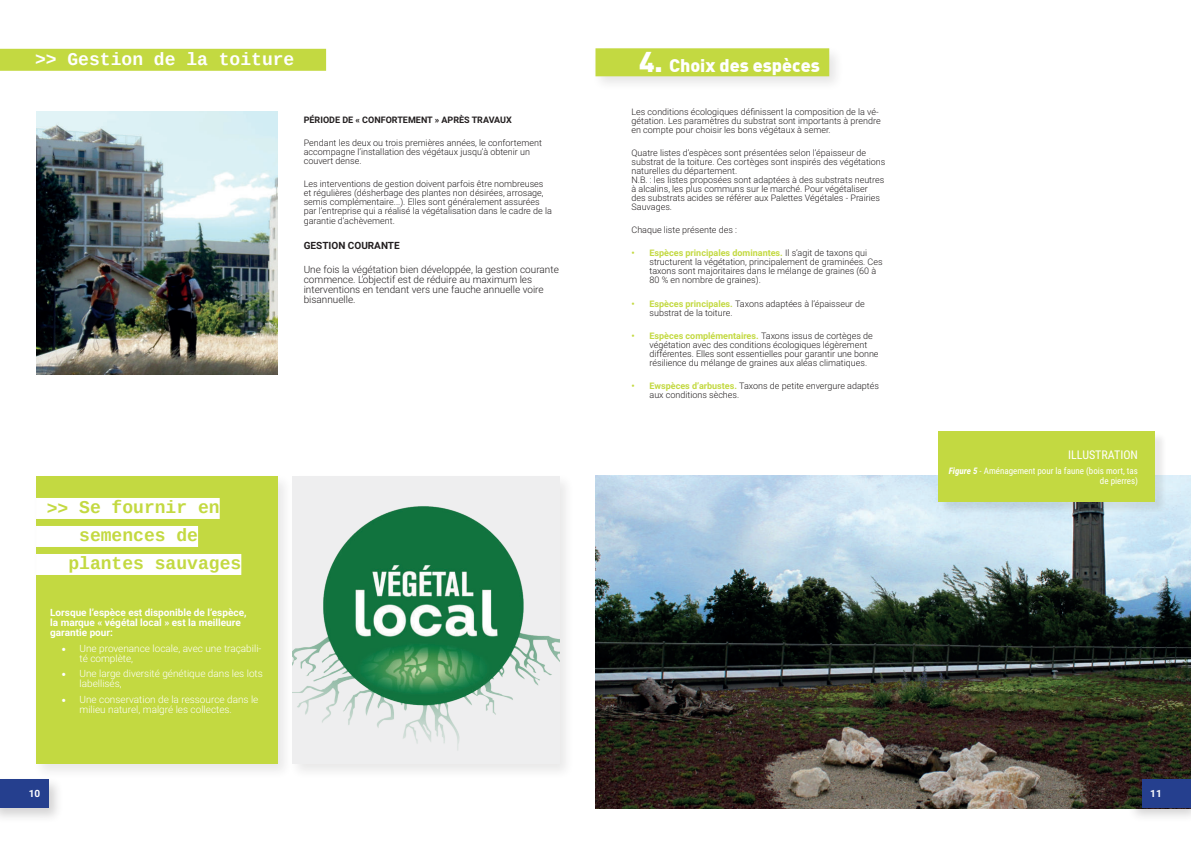
<style>
.page{position:relative;width:1191px;height:842px;background:#fff}
.page>*{position:absolute;margin:0;border:0;box-sizing:border-box;transform-origin:0 0}
.t1{font:700 18px "Liberation Mono";color:#c3d941}
.t2{font:700 18px "Liberation Mono";color:#fff}
.t3{font:900 18px "DIN";color:#fff}
.t4{font:12px "Roboto Condensed";color:#fff}
.t5{font:300 10px/10px "Roboto";color:#fff}
.t6{font:300 10px/10px "Roboto";color:#231f20}
.t7{font:700 10px/10px "Roboto";color:#fff}
.t8{font:700 10px "Roboto";color:#231f20}
.t9{font:300 9px/9px "Roboto";color:#231f20}
.t10{font:9px/10px "Roboto Condensed";color:#fff;text-align:right}
.t11{font:700 9px "Roboto";color:#231f20}
.s1{font-style:inherit}
.s2{font-family:"Minion Pro";font-weight:400;font-size:12px}
.s3{font-size:28px}
.s4{color:#c3d941}
.s5{font-weight:700;color:#c3d941}
.s6{font-weight:700;font-style:italic}
.s7{font-style:italic}
</style>
<div class="page">
<div style="left:32px;top:473px;width:261px;height:307px;background:#f7f7f7"></div>
<div style="left:36px;top:476px;width:242px;height:288px;background:#c3d941"></div>
<div style="left:36px;top:498px;width:184px;height:21px;background:#fff"></div>
<div style="left:36px;top:526px;width:162px;height:21px;background:#fff"></div>
<div style="left:36px;top:554px;width:205px;height:21px;background:#fff"></div>
<div style="left:288px;top:473px;width:287px;height:306px;background:#231f20;opacity:.1"></div>
<img style="left:292px;top:476px;width:267px;height:288px">
<div style="left:592px;top:45px;width:252px;height:47px;background:#231f20;opacity:.11"></div>
<div style="left:595px;top:48px;width:234px;height:28px;background:#c3d941"></div>
<div style="left:0;top:49px;width:326px;height:22px;background:#c3d941"></div>
<img style="left:596px;top:476px;width:594px;height:332px">
<div style="left:940px;top:432px;width:227px;height:82px;background:#231f20;opacity:.1"></div>
<div style="left:938px;top:431px;width:217px;height:71px;background:#c3d941"></div>
<img style="left:36px;top:111px;width:242px;height:264px">
<div style="left:0;top:776px;width:64px;height:47px;background:#231f20;opacity:.2"></div>
<div style="left:0;top:780px;width:48px;height:28px;background:#253f8e"></div>
<div style="left:1126px;top:776px;width:64px;height:47px;background:#231f20;opacity:.2"></div>
<div style="left:1142px;top:780px;width:49px;height:28px;background:#253f8e"></div>
<h1 class="t2" style="left:35px;top:52px;width:261px">&gt;&gt; Gestion de la toiture</h1>
<p class="t11" style="left:304px;top:116px;width:210px">PÉRIODE DE « CONFORTEMENT » APRÈS TRAVAUX</p>
<p class="t9" style="left:304px;top:139px;width:240px">Pendant les deux ou trois premières années, le confortement accompagne l’installation des végétaux jusqu’à obtenir un couvert dense.</p>
<p class="t9" style="left:304px;top:180px;width:249px">Les interventions de gestion doivent parfois être nombreuses et régulières (désherbage des plantes non désirées, arrosage, semis complémentaire...). Elles sont généralement assurées par l’entreprise qui a réalisé la végétalisation dans le cadre de la</p>
<p class="t9" style="left:304px;top:217px;width:93px">garantie d’achèvement.</p>
<p class="t8" style="left:304px;top:241px;width:98px">GESTION COURANTE</p>
<p class="t6" style="left:304px;top:265px;width:256px">Une fois la végétation bien développée, la gestion courante commence. L’objectif est de réduire au maximum les interventions en tendant vers une fauche annuelle voire bisannuelle.</p>
<h1 class="t1" style="left:47px;top:500px;width:174px"><span class="s1">&gt;&gt;</span> Se fournir en</h1>
<h1 class="t1" style="left:79px;top:528px;width:120px">semences de</h1>
<h1 class="t1" style="left:68px;top:556px;width:174px">plantes sauvages</h1>
<p class="t7" style="left:50px;top:608px;width:198px">Lorsque l’espèce est disponible de l’espèce, la marque « végétal local » est la meilleure garantie pour:</p>
<p class="t5" style="left:80px;top:644px;width:183px;text-indent:-18px"><span class="s2">•</span> Une provenance locale, avec une traçabili&shy;té complète,</p>
<p class="t5" style="left:80px;top:670px;width:185px;text-indent:-18px"><span class="s2">•</span> Une large diversité génétique dans les lots labellisés,</p>
<p class="t5" style="left:80px;top:695px;width:180px;text-indent:-18px"><span class="s2">•</span> Une conservation de la ressource dans le milieu naturel, malgré les collectes.</p>
<h1 class="t3" style="left:639px;top:57px;width:192px"><span class="s3">4.</span> Choix des espèces <span class="s4">.</span></h1>
<p class="t9" style="left:631px;top:107px;width:251px">Les conditions écologiques définissent la composition de la vé&shy;gétation. Les paramètres du substrat sont importants à prendre en compte pour choisir les bons végétaux à semer.</p>
<p class="t9" style="left:631px;top:149px;width:255px">Quatre listes d’espèces sont présentées selon l’épaisseur de substrat de la toiture. Ces cortèges sont inspirés des végétations naturelles du département.<br>N.B. : les listes proposées sont adaptées à des substrats neutres à alcalins, les plus communs sur le marché. Pour végétaliser<br>des substrats acides se référer aux Palettes Végétales - Prairies Sauvages.</p>
<p class="t9" style="left:631px;top:226px;width:107px">Chaque liste présente des :</p>
<p class="t9" style="left:649px;top:249px;width:235px;text-indent:-18px"><span class="s5">• Espèces principales dominantes.</span> Il s’agit de taxons qui structurent la végétation, principalement de graminées. Ces taxons sont majoritaires dans le mélange de graines (60 à 80 % en nombre de graines).</p>
<p class="t9" style="left:649px;top:299px;width:217px;text-indent:-18px"><span class="s5">• Espèces principales.</span> Taxons adaptées à l’épaisseur de substrat de la toiture.</p>
<p class="t9" style="left:649px;top:332px;width:231px;text-indent:-18px"><span class="s5">• Espèces complémentaires.</span> Taxons issus de cortèges de végétation avec des conditions écologiques légèrement différentes. Elles sont essentielles pour garantir une bonne résilience du mélange de graines aux aléas climatiques.</p>
<p class="t9" style="left:649px;top:382px;width:231px;text-indent:-18px"><span class="s5">• Ewspèces d’arbustes.</span> Taxons de petite envergure adaptés aux conditions sèches.</p>
<h2 class="t4" style="left:1068px;top:449px;width:71px">ILLUSTRATION</h2>
<p class="t10" style="left:948px;top:467px;width:191px"><span class="s6">Figure 5</span> <span class="s7">-</span> Aménagement pour la faune (bois mort, tas de pierres)</p>
<p class="t7" style="left:29px;top:789px;width:13px">10</p>
<p class="t7" style="left:1150px;top:789px;width:13px">11</p>
</div>
